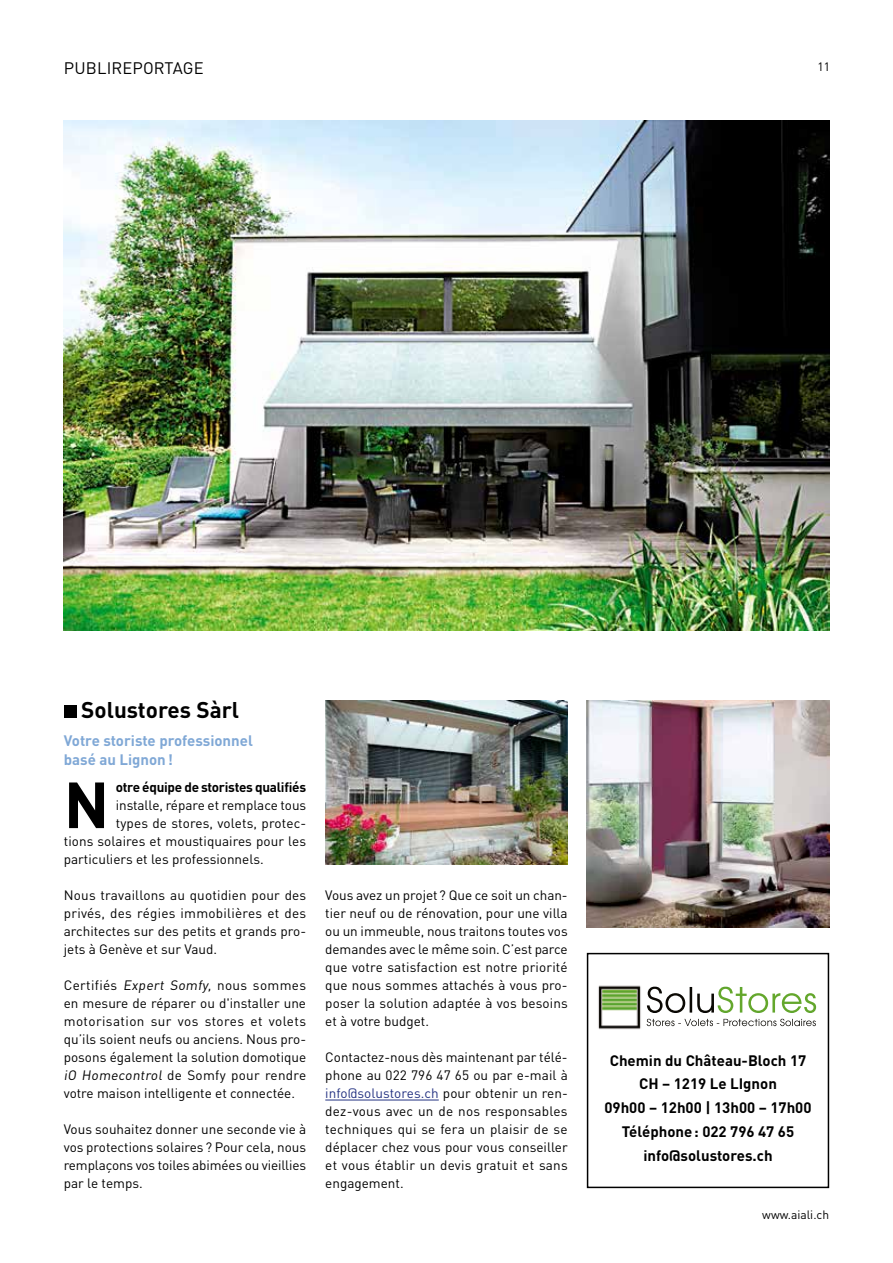
<style>
.page{position:relative;width:893px;height:1263px;background:#fff}
.page>*{position:absolute;margin:0;border:0;box-sizing:border-box;transform-origin:0 0}
.t1{font:700 64.05px "DINOT";color:#000}
.t2{font:700 22.5px "DIN Pro";color:#000}
.t3{font:16.5px "DINOT";letter-spacing:.01em;color:#000}
.t4{font:700 15px/23.7px "DINOT";color:#000;text-align:center}
.t5{font:700 15px/19.5px "DINOT";color:#80a8d6}
.t6{font:13.5px/18px "DINOT";color:#000;text-align:justify}
.t7{font:700 13.5px "DINOT";letter-spacing:-.02em;color:#000}
.t8{font:12px "DINOT";color:#000}
.s1{color:#243282}
</style>
<div class="page">
<img style="left:64px;top:120px;width:765px;height:511px">
<div style="left:64px;top:705px;width:13px;height:13px;background:#000"></div>
<hr style="left:325px;top:1100px;width:114px;height:1px;background:#243282">
<img style="left:587px;top:701px;width:242px;height:226px">
<img style="left:598px;top:985px;width:219px;height:45px">
<div style="left:587px;top:953px;width:242px;height:235px;border:2px solid #000"></div>
<img style="left:325px;top:701px;width:243px;height:163px">
<p class="t3" style="left:64px;top:58px;width:141px">PUBLIREPORTAGE</p>
<p class="t8" style="left:817px;top:60px;width:14px">11</p>
<h2 class="t2" style="left:81px;top:694px;width:160px">Solustores Sàrl</h2>
<p class="t5" style="left:64px;top:730px;width:191px">Votre storiste professionnel basé au Lignon!</p>
<h1 class="t1" style="left:64px;top:763px;width:47px">N</h1>
<p class="t7" style="left:116px;top:778px;width:192px">otre équipe de storistes qualifiés</p>
<p class="t6" style="left:116px;top:796px;width:192px">installe, répare et remplace tous</p>
<p class="t6" style="left:116px;top:814px;width:192px">types de stores, volets, protec-</p>
<p class="t6" style="left:64px;top:832px;width:244px">tions solaires et moustiquaires pour les</p>
<p class="t6" style="left:64px;top:850px;width:201px">particuliers et les professionnels.</p>
<p class="t6" style="left:64px;top:886px;width:244px">Nous travaillons au quotidien pour des privés, des régies immobilières et des architectes sur des petits et grands pro&shy;jets à Genève et sur Vaud.</p>
<p class="t6" style="left:64px;top:976px;width:244px">Certifiés Expert Somfy, nous sommes en mesure de réparer ou d'installer une motorisation sur vos stores et volets qu’ils soient neufs ou anciens. Nous pro&shy;posons également la solution domotique iO Homecontrol de Somfy pour rendre votre maison intelligente et connectée.</p>
<p class="t6" style="left:64px;top:1120px;width:244px">Vous souhaitez donner une seconde vie à vos protections solaires ? Pour cela, nous remplaçons vos toiles abimées ou vieillies par le temps.</p>
<p class="t6" style="left:325px;top:886px;width:244px">Vous avez un projet? Que ce soit un chan&shy;tier neuf ou de rénovation, pour une villa ou un immeuble, nous traitons toutes vos demandes avec le même soin. C’est parce que votre satisfaction est notre priorité que nous sommes attachés à vous pro&shy;poser la solution adaptée à vos besoins et à votre budget.</p>
<p class="t6" style="left:325px;top:1048px;width:244px">Contactez-nous dès maintenant par télé&shy;phone au 022 796 47 65 ou par e-mail à <span class="s1">info@solustores.ch</span> pour obtenir un ren&shy;dez-vous avec un de nos responsables techniques qui se fera un plaisir de se déplacer chez vous pour vous conseiller et vous établir un devis gratuit et sans engagement.</p>
<p class="t4" style="left:604px;top:1048px;width:209px">Chemin du Château-Bloch 17<br>CH – 1219 Le LIgnon<br>09h00 – 12h00 | 13h00 – 17h00<br>Téléphone: 022 796 47 65 info@solustores.ch</p>
<p class="t8" style="left:762px;top:1207px;width:68px">www.aiali.ch</p>
</div>
